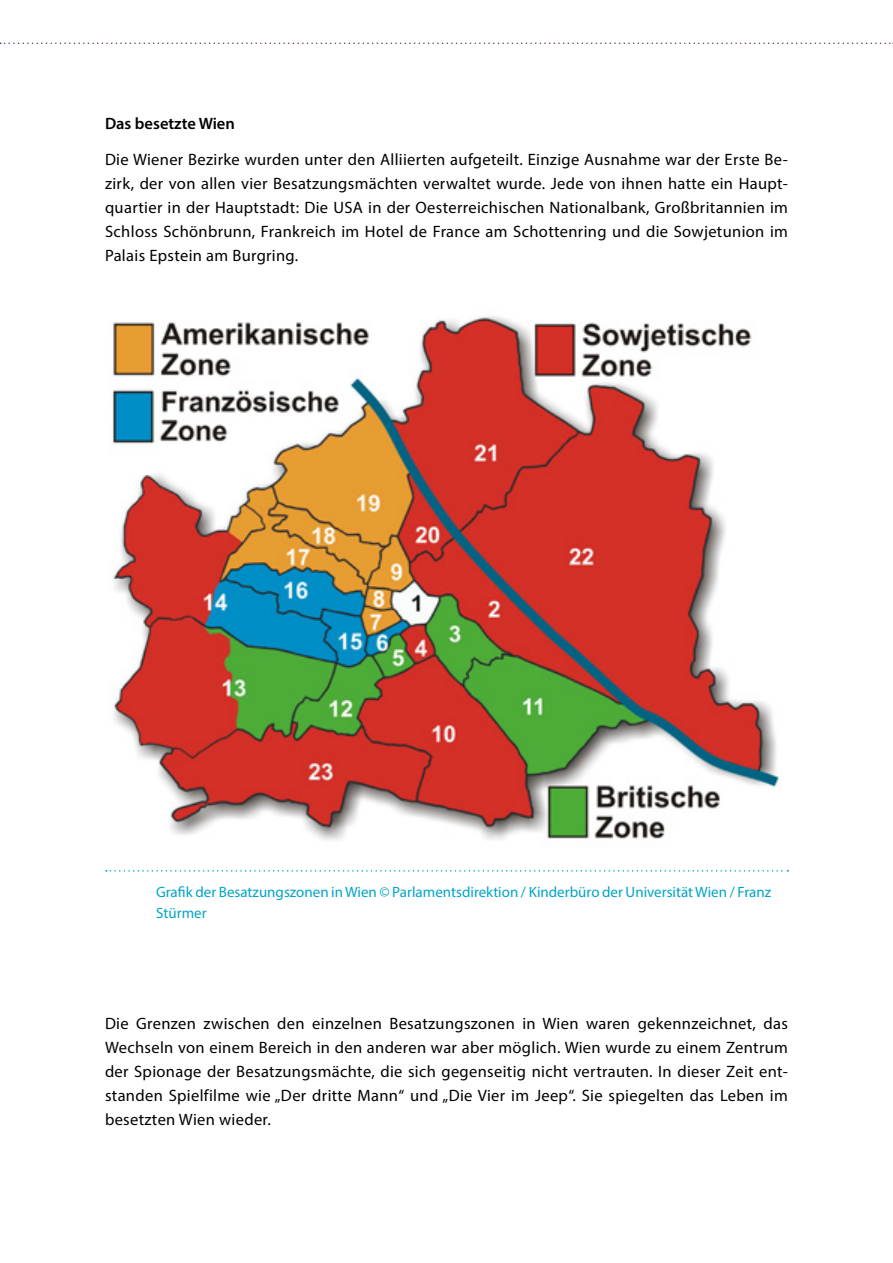
<style>
.page{position:relative;width:893px;height:1263px;background:#fff}
.page>*{position:absolute;margin:0;border:0;box-sizing:border-box;transform-origin:0 0}
._03_MainText{font:16.5px/24px "Myriad Pro";letter-spacing:.02em;color:#000;text-align:justify}
._03_MainText-2{font:600 16.5px "Myriad Pro";color:#000}
._04_Marginaltext{font:15px/21px "Myriad Pro";color:#00a4c3}
</style>
<div class="page">
<svg style="left:0;top:43px;width:893px;height:1px"></svg>
<svg style="left:106px;top:870px;width:682px;height:1px"></svg>
<img style="left:112px;top:316px;width:668px;height:524px">
<p class="_03_MainText-2" style="left:105px;top:113px;width:131px">Das besetzte Wien</p>
<p class="_03_MainText" style="left:105px;top:147px;width:684px">Die Wiener Bezirke wurden unter den Alliierten aufgeteilt. Einzige Ausnahme war der Erste Be&shy;zirk, der von allen vier Besatzungsmächten verwaltet wurde. Jede von ihnen hatte ein Haupt&shy;quartier in der Hauptstadt: Die USA in der Oesterreichischen Nationalbank, Großbritannien im Schloss Schönbrunn, Frankreich im Hotel de France am Schottenring und die Sowjetunion im Palais Epstein am Burgring.</p>
<p class="_04_Marginaltext" style="left:156px;top:881px;width:616px">Grafik der Besatzungszonen in Wien © Parlamentsdirektion / Kinderbüro der Universität Wien / Franz<br>Stürmer</p>
<p class="_03_MainText" style="left:105px;top:1011px;width:684px">Die Grenzen zwischen den einzelnen Besatzungszonen in Wien waren gekennzeichnet, das Wechseln von einem Bereich in den anderen war aber möglich. Wien wurde zu einem Zentrum der Spionage der Besatzungsmächte, die sich gegenseitig nicht vertrauten. In dieser Zeit ent&shy;standen Spielfilme wie „Der dritte Mann“ und „Die Vier im Jeep“. Sie spiegelten das Leben im besetzten Wien wieder.</p>
</div>
